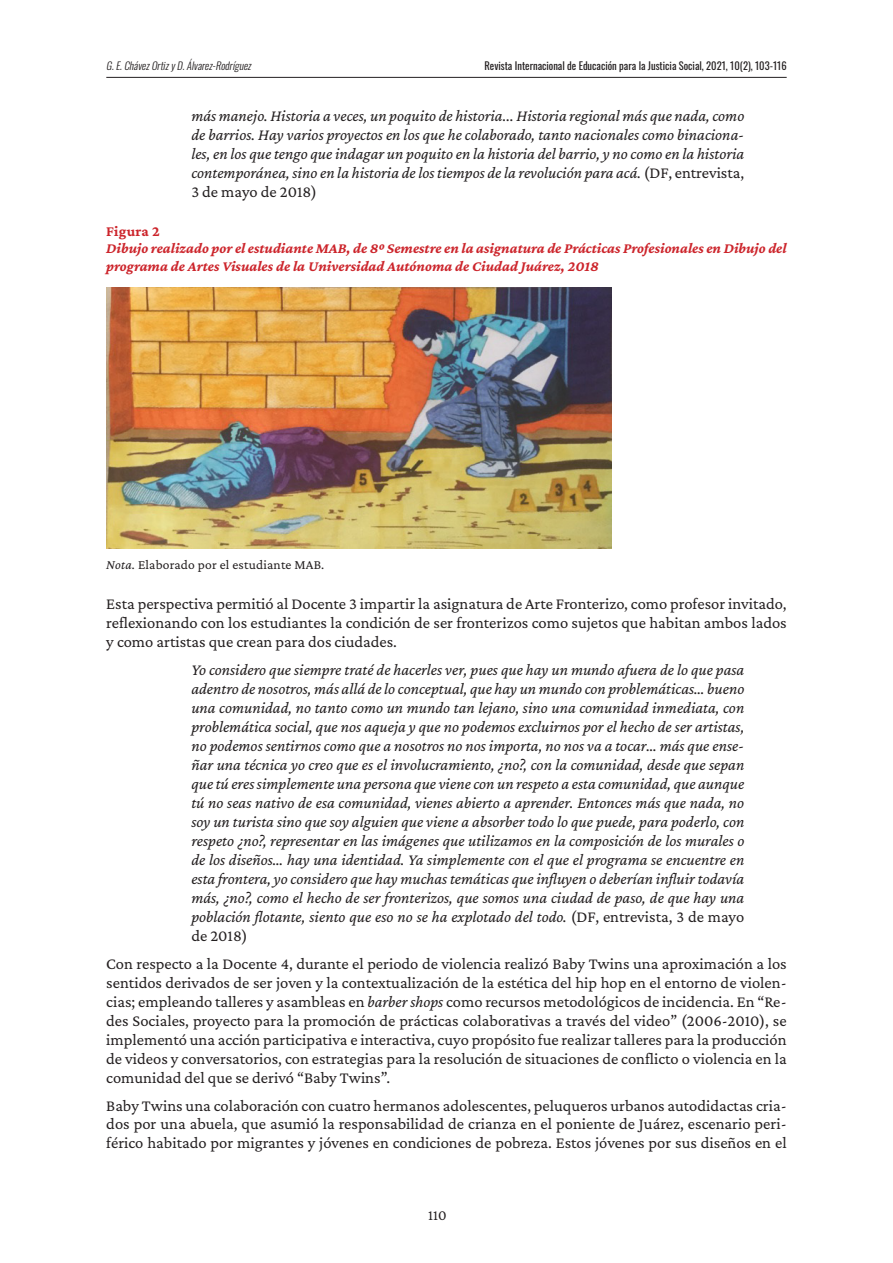
<style>
.page{position:relative;width:893px;height:1263px;background:#fff}
.page>*{position:absolute;margin:0;border:0;box-sizing:border-box;transform-origin:0 0}
.t1{font:italic 16.5px/18.9px "Crimson Pro";color:#231f20;text-align:justify}
.t2{font:16.5px/19px "Crimson Pro";color:#231f20;text-align:justify}
.t3{font:italic 700 15px/17.2px "Crimson Pro";color:#cc242b}
.t4{font:700 15px "Crimson Pro";letter-spacing:.015em;color:#cc242b}
.t5{font:15px "Crimson Pro";color:#231f20}
.t6{font:13.5px "Crimson Pro";letter-spacing:.015em;color:#231f20}
.t7{font:10.5px "Oswald";color:#231f20}
.t8{font:italic 300 10.5px "Oswald";color:#231f20}
.s1{font-style:normal}
.s2{font-style:italic}
</style>
<div class="page">
<hr style="left:106px;top:77px;width:681px;height:1px;background:#231f20">
<img style="left:106px;top:287px;width:505px;height:261px">
<p class="t8" style="left:106px;top:56px;width:149px">G.E.ChávezOrtizyD.Álvarez-Rodríguez</p>
<p class="t7" style="left:484px;top:56px;width:304px">Revista Internacional de Educación para la Justicia Social, 2021, 10(2), 103-116</p>
<p class="t1" style="left:191px;top:106px;width:554px">más manejo. Historia a veces, un poquito de historia... Historia regional más que nada, como de barrios. Hay varios proyectos en los que he colaborado, tanto nacionales como binaciona&shy;les, en los que tengo que indagar un poquito en la historia del barrio, y no como en la historia contemporánea, sino en la historia de los tiempos de la revolución para acá. <span class="s1">(DF, entrevista, 3 de mayo de 2018)</span></p>
<p class="t4" style="left:106px;top:222px;width:55px">Figura 2</p>
<p class="t3" style="left:106px;top:239px;width:682px">Dibujo realizado por el estudiante MAB, de 8º Semestre en la asignatura de Prácticas Profesionales en Dibujo del programa de Artes Visuales de la Universidad Autónoma de Ciudad Juárez, 2018</p>
<p class="t6" style="left:106px;top:556px;width:220px"><span class="s2">Nota.</span> Elaborado por el estudiante MAB.</p>
<p class="t2" style="left:106px;top:594px;width:682px">Esta perspectiva permitió al Docente 3 impartir la asignatura de Arte Fronterizo, como profesor invitado, reflexionando con los estudiantes la condición de ser fronterizos como sujetos que habitan ambos lados y como artistas que crean para dos ciudades.</p>
<p class="t1" style="left:191px;top:660px;width:555px">Yo considero que siempre traté de hacerles ver, pues que hay un mundo afuera de lo que pasa adentro de nosotros, más allá de lo conceptual, que hay un mundo con problemáticas… bueno una comunidad, no tanto como un mundo tan lejano, sino una comunidad inmediata, con problemática social, que nos aqueja y que no podemos excluirnos por el hecho de ser artistas, no podemos sentirnos como que a nosotros no nos importa, no nos va a tocar… más que ense&shy;ñar una técnica yo creo que es el involucramiento, ¿no?, con la comunidad, desde que sepan que tú eres simplemente una persona que viene con un respeto a esta comunidad, que aunque tú no seas nativo de esa comunidad, vienes abierto a aprender. Entonces más que nada, no soy un turista sino que soy alguien que viene a absorber todo lo que puede, para poderlo, con respeto ¿no?, representar en las imágenes que utilizamos en la composición de los murales o de los diseños… hay una identidad. Ya simplemente con el que el programa se encuentre en esta frontera, yo considero que hay muchas temáticas que influyen o deberían influir todavía más, ¿no?, como el hecho de ser fronterizos, que somos una ciudad de paso, de que hay una población flotante, siento que eso no se ha explotado del todo. <span class="s1">(DF, entrevista, 3 de mayo de 2018)</span></p>
<p class="t2" style="left:106px;top:953px;width:682px">Con respecto a la Docente 4, durante el periodo de violencia realizó Baby Twins una aproximación a los sentidos derivados de ser joven y la contextualización de la estética del hip hop en el entorno de violen&shy;cias; empleando talleres y asambleas en <span class="s2">barber shops</span> como recursos metodológicos de incidencia. En “Re&shy;des Sociales, proyecto para la promoción de prácticas colaborativas a través del video” (2006-2010), se implementó una acción participativa e interactiva, cuyo propósito fue realizar talleres para la producción de videos y conversatorios, con estrategias para la resolución de situaciones de conflicto o violencia en la comunidad del que se derivó “Baby Twins”.</p>
<p class="t2" style="left:106px;top:1095px;width:682px">Baby Twins una colaboración con cuatro hermanos adolescentes, peluqueros urbanos autodidactas cria&shy;dos por una abuela, que asumió la responsabilidad de crianza en el poniente de Juárez, escenario peri&shy;férico habitado por migrantes y jóvenes en condiciones de pobreza. Estos jóvenes por sus diseños en el</p>
<p class="t5" style="left:428px;top:1205px;width:20px">110</p>
</div>
